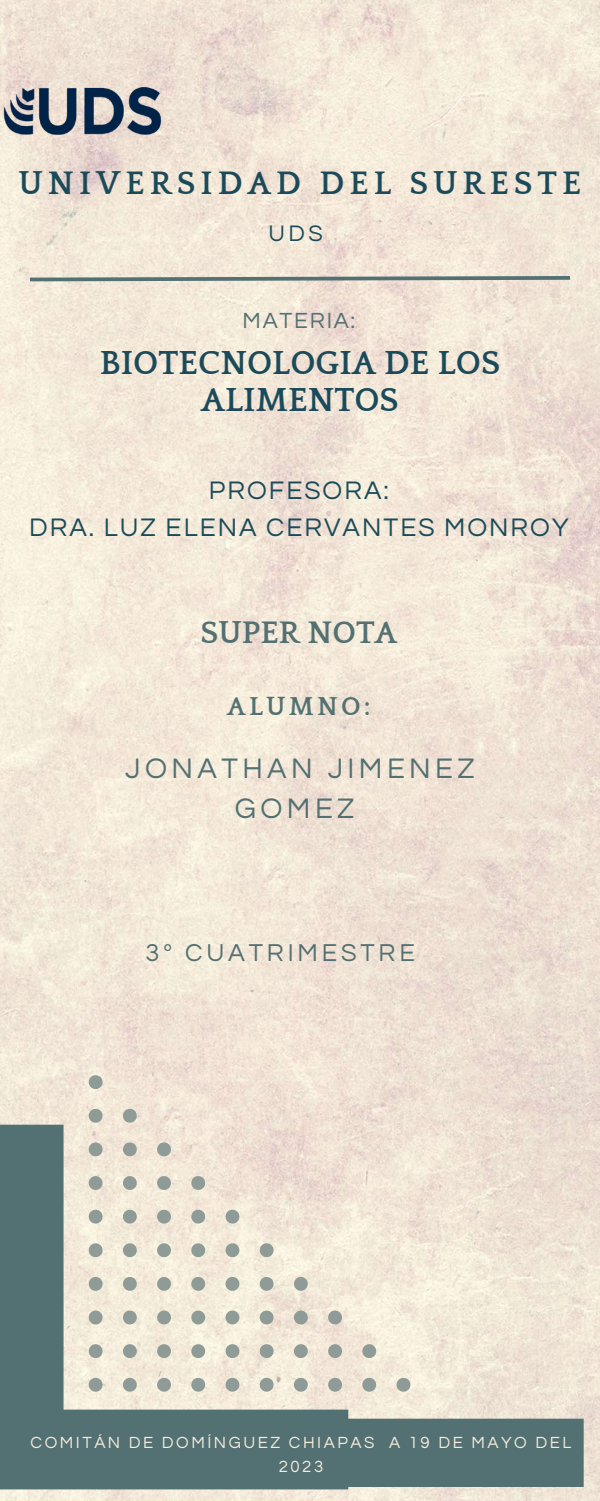
<style>
.page{position:relative;width:600px;height:1501px;background:#fff}
.page>*{position:absolute;margin:0;border:0;box-sizing:border-box;transform-origin:0 0}
.t1{font:700 34.2px/37.4px "Quattrocento";color:#1b4b5a;text-align:center}
.t2{font:700 33.4px "Quattrocento";letter-spacing:.15em;color:#1b4b5a}
.t3{font:700 32px "Quattrocento";color:#537072}
.t4{font:29.4px/40.5px "Questrial";letter-spacing:.15em;color:#537072;text-align:center}
.t5{font:700 26.6px "Quattrocento";letter-spacing:.12em;color:#537072}
.t6{font:26.4px/36.8px "Questrial";letter-spacing:.075em;color:#1b4b5a;text-align:center}
.t7{font:25.4px "Questrial";letter-spacing:.15em;color:#537072}
.t8{font:23.3px "Questrial";color:#1b4b5a}
.t9{font:22.8px "Questrial";letter-spacing:.075em;color:#537072}
.t10{font:16.8px/23.5px "Questrial";letter-spacing:.15em;color:#f4ebdb;text-align:center}
</style>
<div class="page">
<img style="left:0;top:0;width:600px;height:1500px">
<img style="left:0;top:87px;width:160px;height:49px">
<svg style="left:26px;top:274px;width:548px;height:9px;background:#b0b5ad"></svg>
<svg style="left:0;top:1124px;width:348px;height:364px;background:#b9bdb3"></svg>
<div style="left:272px;top:1418px;width:312px;height:68px;background:#537072"></div>
<svg style="left:89px;top:1075px;width:14px;height:13px"></svg>
<svg style="left:89px;top:1108px;width:14px;height:14px"></svg>
<svg style="left:123px;top:1108px;width:14px;height:14px"></svg>
<svg style="left:89px;top:1142px;width:14px;height:14px"></svg>
<svg style="left:123px;top:1142px;width:14px;height:14px"></svg>
<svg style="left:157px;top:1142px;width:14px;height:14px"></svg>
<svg style="left:89px;top:1175px;width:14px;height:14px"></svg>
<svg style="left:123px;top:1175px;width:14px;height:14px"></svg>
<svg style="left:157px;top:1175px;width:14px;height:14px"></svg>
<svg style="left:191px;top:1175px;width:14px;height:14px"></svg>
<svg style="left:89px;top:1209px;width:14px;height:14px"></svg>
<svg style="left:123px;top:1209px;width:14px;height:14px"></svg>
<svg style="left:157px;top:1209px;width:14px;height:14px"></svg>
<svg style="left:191px;top:1209px;width:14px;height:14px"></svg>
<svg style="left:226px;top:1209px;width:13px;height:14px"></svg>
<svg style="left:89px;top:1243px;width:14px;height:13px"></svg>
<svg style="left:123px;top:1243px;width:14px;height:13px"></svg>
<svg style="left:157px;top:1243px;width:14px;height:13px"></svg>
<svg style="left:191px;top:1243px;width:14px;height:13px"></svg>
<svg style="left:226px;top:1243px;width:13px;height:13px"></svg>
<svg style="left:260px;top:1243px;width:14px;height:13px"></svg>
<svg style="left:89px;top:1276px;width:14px;height:14px"></svg>
<svg style="left:123px;top:1276px;width:14px;height:14px"></svg>
<svg style="left:157px;top:1276px;width:14px;height:14px"></svg>
<svg style="left:191px;top:1276px;width:14px;height:14px"></svg>
<svg style="left:226px;top:1276px;width:13px;height:14px"></svg>
<svg style="left:260px;top:1276px;width:14px;height:14px"></svg>
<svg style="left:294px;top:1276px;width:14px;height:14px"></svg>
<svg style="left:89px;top:1310px;width:14px;height:14px"></svg>
<svg style="left:123px;top:1310px;width:14px;height:14px"></svg>
<svg style="left:157px;top:1310px;width:14px;height:14px"></svg>
<svg style="left:191px;top:1310px;width:14px;height:14px"></svg>
<svg style="left:226px;top:1310px;width:13px;height:14px"></svg>
<svg style="left:260px;top:1310px;width:14px;height:14px"></svg>
<svg style="left:294px;top:1310px;width:14px;height:14px"></svg>
<svg style="left:328px;top:1310px;width:14px;height:14px"></svg>
<svg style="left:89px;top:1343px;width:14px;height:14px"></svg>
<svg style="left:123px;top:1343px;width:14px;height:14px"></svg>
<svg style="left:157px;top:1343px;width:14px;height:14px"></svg>
<svg style="left:191px;top:1343px;width:14px;height:14px"></svg>
<svg style="left:226px;top:1343px;width:13px;height:14px"></svg>
<svg style="left:260px;top:1343px;width:14px;height:14px"></svg>
<svg style="left:294px;top:1343px;width:14px;height:14px"></svg>
<svg style="left:328px;top:1343px;width:14px;height:14px"></svg>
<svg style="left:362px;top:1343px;width:14px;height:14px"></svg>
<svg style="left:89px;top:1377px;width:14px;height:14px"></svg>
<svg style="left:123px;top:1377px;width:14px;height:14px"></svg>
<svg style="left:157px;top:1377px;width:14px;height:14px"></svg>
<svg style="left:191px;top:1377px;width:14px;height:14px"></svg>
<svg style="left:226px;top:1377px;width:13px;height:14px"></svg>
<svg style="left:260px;top:1377px;width:14px;height:14px"></svg>
<svg style="left:294px;top:1377px;width:14px;height:14px"></svg>
<svg style="left:328px;top:1377px;width:14px;height:14px"></svg>
<svg style="left:362px;top:1377px;width:14px;height:14px"></svg>
<svg style="left:397px;top:1377px;width:13px;height:14px"></svg>
<h2 class="t2" style="left:19px;top:166px;width:564px">UNIVERSIDAD DEL SURESTE</h2>
<h3 class="t8" style="left:269px;top:221px;width:56px">UDS</h3>
<h3 class="t9" style="left:243px;top:309px;width:114px">MATERIA:</h3>
<h1 class="t1" style="left:100px;top:345px;width:402px">BIOTECNOLOGIA DE LOS<br>ALIMENTOS</h1>
<h3 class="t6" style="left:29px;top:472px;width:541px">PROFESORA:<br>DRA. LUZ ELENA CERVANTES MONROY</h3>
<h3 class="t3" style="left:201px;top:615px;width:198px">SUPER NOTA</h3>
<h3 class="t5" style="left:227px;top:692px;width:145px">ALUMNO:</h3>
<h3 class="t4" style="left:125px;top:748px;width:351px">JONATHAN JIMENEZ<br>GOMEZ</h3>
<h3 class="t7" style="left:146px;top:939px;width:271px">3º CUATRIMESTRE</h3>
<p class="t10" style="left:31px;top:1430px;width:542px">COMITÁN DE DOMÍNGUEZ CHIAPAS A 19 DE MAYO DEL<br>2023</p>
</div>
